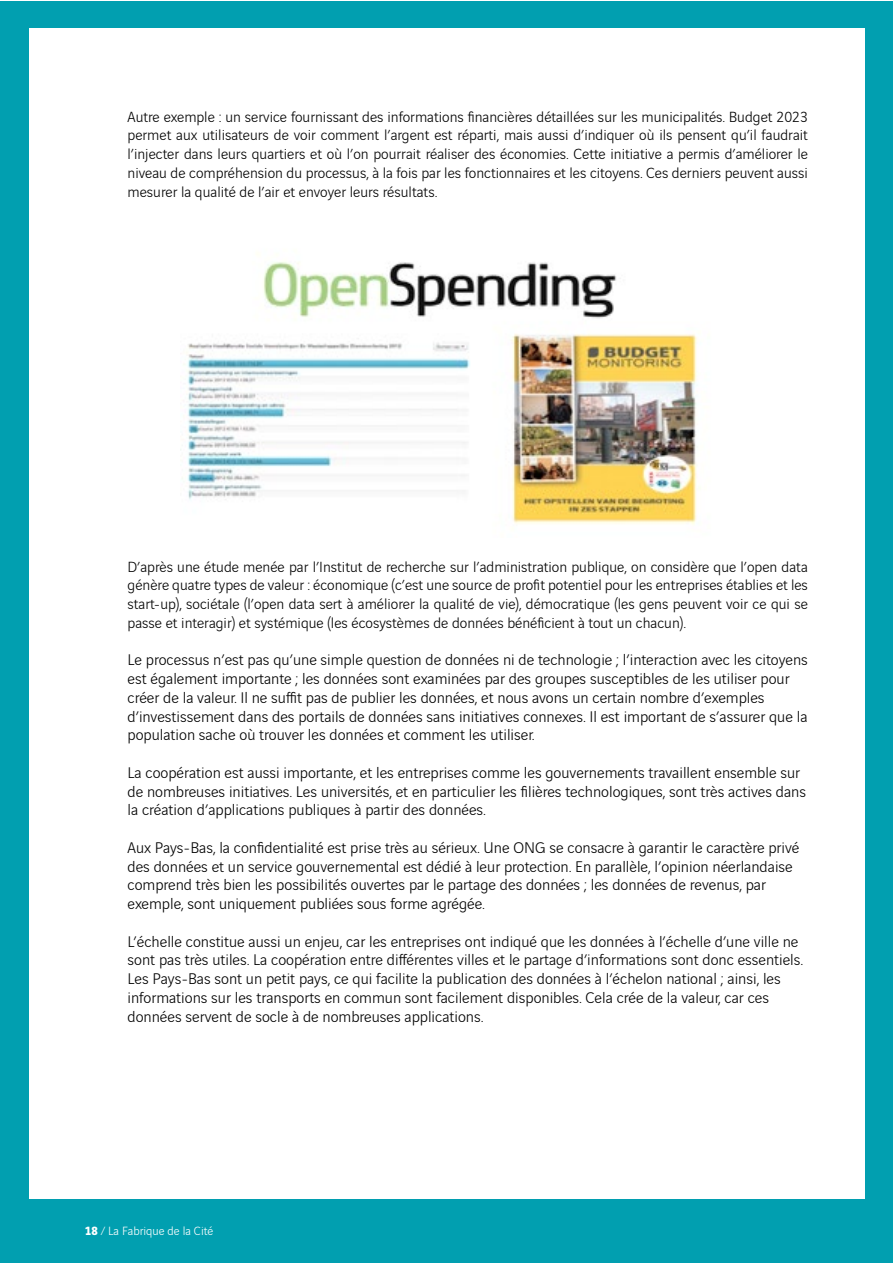
<style>
.page{position:relative;width:893px;height:1263px;background:#fff}
.page>*{position:absolute;margin:0;border:0;box-sizing:border-box;transform-origin:0 0}
.t1{font:300 16.5px/18.8px "Vinci Sans";color:#000}
.t2{font:300 15.75px/18.8px "Vinci Sans";color:#000;text-align:justify}
.t3{font:300 12.75px "Vinci Sans";color:#fff}
.s1{font-weight:700}
</style>
<div class="page">
<div style="left:0;top:1px;width:892px;height:1262px;background:#019fb0"></div>
<div style="left:29px;top:29px;width:835px;height:1170px;background:#fff"></div>
<img style="left:186px;top:254px;width:514px;height:271px">
<p class="t2" style="left:128px;top:106px;width:682px">Autre exemple : un service fournissant des informations financières détaillées sur les municipalités. Budget 2023 permet aux utilisateurs de voir comment l’argent est réparti, mais aussi d’indiquer où ils pensent qu’il faudrait l’injecter dans leurs quartiers et où l’on pourrait réaliser des économies. Cette initiative a permis d’améliorer le niveau de compréhension du processus, à la fois par les fonctionnaires et les citoyens. Ces derniers peuvent aussi mesurer la qualité de l’air et envoyer leurs résultats.</p>
<p class="t2" style="left:128px;top:556px;width:682px">D’après une étude menée par l’Institut de recherche sur l’administration publique, on considère que l’open data génère quatre types de valeur : économique (c’est une source de profit potentiel pour les entreprises établies et les start-up), sociétale (l’open data sert à améliorer la qualité de vie), démocratique (les gens peuvent voir ce qui se passe et interagir) et systémique (les écosystèmes de données bénéficient à tout un chacun).</p>
<p class="t1" style="left:128px;top:649px;width:682px">Le processus n’est pas qu’une simple question de données ni de technologie ; l’interaction avec les citoyens est également importante ; les données sont examinées par des groupes susceptibles de les utiliser pour créer de la valeur. Il ne suffit pas de publier les données, et nous avons un certain nombre d’exemples d’investissement dans des portails de données sans initiatives connexes. Il est important de s’assurer que la population sache où trouver les données et comment les utiliser.</p>
<p class="t1" style="left:128px;top:762px;width:680px">La coopération est aussi importante, et les entreprises comme les gouvernements travaillent ensemble sur de nombreuses initiatives. Les universités, et en particulier les filières technologiques, sont très actives dans la création d’applications publiques à partir des données.</p>
<p class="t1" style="left:128px;top:837px;width:673px">Aux Pays-Bas, la confidentialité est prise très au sérieux. Une ONG se consacre à garantir le caractère privé des données et un service gouvernemental est dédié à leur protection. En parallèle, l’opinion néerlandaise comprend très bien les possibilités ouvertes par le partage des données ; les données de revenus, par exemple, sont uniquement publiées sous forme agrégée.</p>
<p class="t1" style="left:128px;top:930px;width:677px">L’échelle constitue aussi un enjeu, car les entreprises ont indiqué que les données à l’échelle d’une ville ne sont pas très utiles. La coopération entre différentes villes et le partage d’informations sont donc essentiels.<br>Les Pays-Bas sont un petit pays, ce qui facilite la publication des données à l’échelon national ; ainsi, les informations sur les transports en commun sont facilement disponibles. Cela crée de la valeur, car ces données servent de socle à de nombreuses applications.</p>
<p class="t3" style="left:85px;top:1221px;width:130px"><span class="s1">18</span> / La Fabrique de la Cité</p>
</div>
